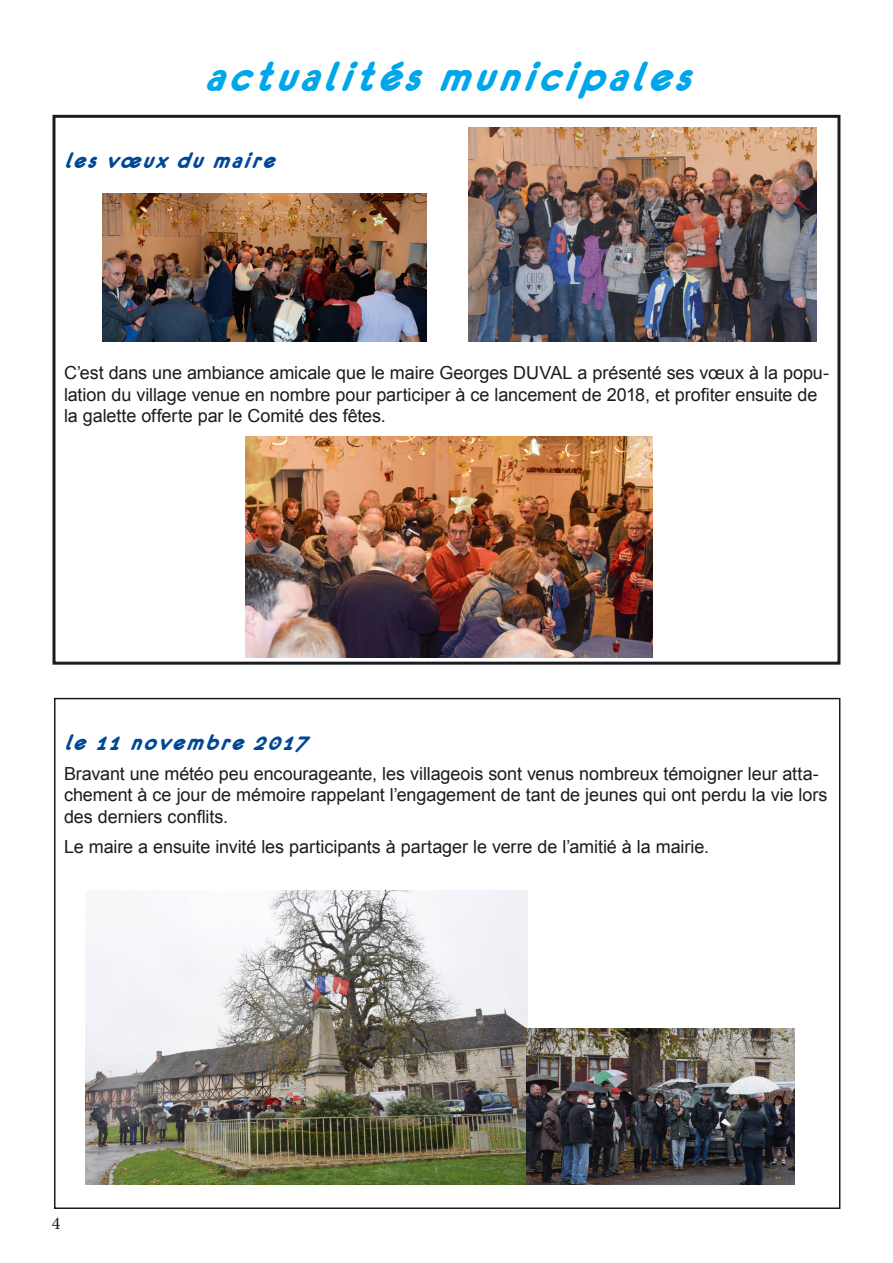
<style>
.page{position:relative;width:893px;height:1263px;background:#fff}
.page>*{position:absolute;margin:0;border:0;box-sizing:border-box;transform-origin:0 0}
.t1{font:italic 45px "Eurofurencebold";color:#00a6eb}
.t2{font:italic 24px "Eurofurencebold";color:#004896}
.t3{font:18px/21.6px "Arial";letter-spacing:-.005em;color:#1b1c20}
.t4{font:18px "Minion Pro";color:#1b1c20}
</style>
<div class="page">
<div style="left:52px;top:115px;width:788px;height:550px;border:3px solid #1b1c20"></div>
<img style="left:469px;top:127px;width:347px;height:214px">
<img style="left:246px;top:437px;width:406px;height:220px">
<img style="left:86px;top:890px;width:441px;height:294px">
<img style="left:527px;top:1028px;width:267px;height:156px">
<img style="left:102px;top:194px;width:324px;height:148px">
<h1 class="t1" style="left:204px;top:54px;width:503px">actualitésmunicipales</h1>
<h2 class="t2" style="left:64px;top:148px;width:220px">lesvœux du maire</h2>
<p class="t3" style="left:64px;top:362px;width:766px">C’est dans une ambiance amicale que le maire Georges DUVAL a présenté ses vœux à la popu&shy;lation du village venue en nombre pour participer à ce lancement de 2018, et profiter ensuite de la galette offerte par le Comité des fêtes.</p>
<h2 class="t2" style="left:64px;top:730px;width:253px">le 11 novembre 2017</h2>
<p class="t3" style="left:64px;top:763px;width:765px">Bravant une météo peu encourageante, les villageois sont venus nombreux témoigner leur atta&shy;chement à ce jour de mémoire rappelant l’engagement de tant de jeunes qui ont perdu la vie lors des derniers conflits.</p>
<p class="t3" style="left:64px;top:836px;width:647px">Le maire a ensuite invité les participants à partager le verre de l’amitié à la mairie.</p>
<p class="t4" style="left:52px;top:1211px;width:10px">4</p>
</div>
